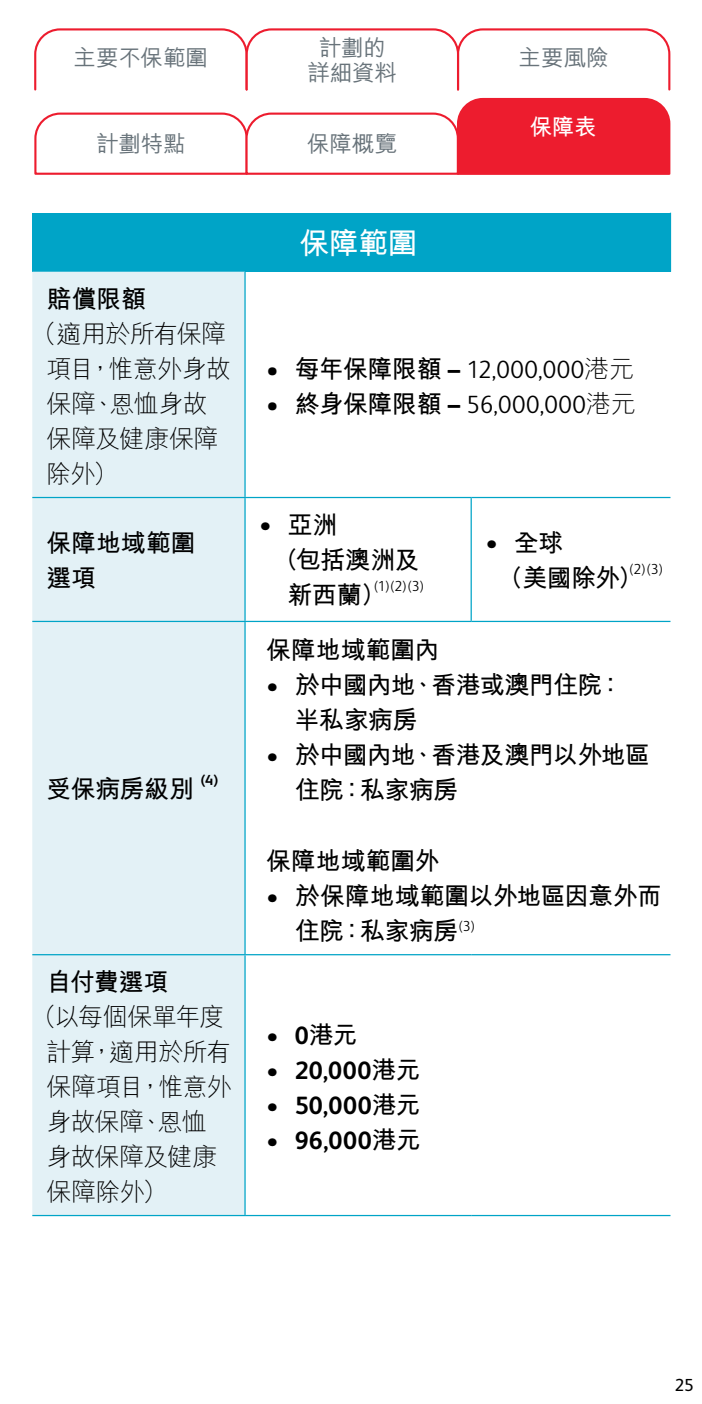
<style>
.page{position:relative;width:702px;height:1404px;background:#fff}
.page>*{position:absolute;margin:0;border:0;box-sizing:border-box;transform-origin:0 0}
.t1{font:700 30px "M Hei HK";color:#fff}
.t2{font:700 25px/35px "M Hei HK";letter-spacing:-.015em;color:#000}
.t3{font:300 25px/35px "M Hei HK";letter-spacing:-.025em;color:#000}
.t4{font:300 25px "FS Albert Pro";letter-spacing:.02em;color:#000}
.t5{font:700 25px "FS Albert Pro";letter-spacing:.025em;color:#000}
.t6{font:500 22.5px/25px "M Hei HK";letter-spacing:-.005em;color:#68737a;text-align:center}
.t7{font:700 22.5px "M Hei HK";color:#fff}
.t8{font:17.5px "FS Albert Pro";color:#000}
.t9{font:300 14.5px "FS Albert Pro";color:#000}
.t10{font:700 14.5px "FS Albert Pro";color:#000}
.s1{font-family:"M Hei HK";font-weight:700}
.s2{font-weight:700}
.s3{font-family:"M Hei HK"}
.s4{font-family:"FS Albert Pro"}
</style>
<div class="page">
<svg style="left:34px;top:28px;width:637px;height:147px"></svg>
<div style="left:32px;top:213px;width:638px;height:59px;background:#00a4c7"></div>
<div style="left:32px;top:272px;width:212px;height:942px;background:#e3f1f6"></div>
<hr style="left:669px;top:213px;width:2px;height:59px;background:#00a4c7">
<hr style="left:244px;top:272px;width:2px;height:225px;background:#00a4c7">
<hr style="left:32px;top:497px;width:213px;height:1px;background:#00a4c7">
<hr style="left:245px;top:497px;width:226px;height:1px;background:#00a4c7">
<hr style="left:244px;top:498px;width:2px;height:122px;background:#00a4c7">
<hr style="left:471px;top:497px;width:199px;height:1px;background:#00a4c7">
<hr style="left:470px;top:498px;width:2px;height:122px;background:#00a4c7">
<hr style="left:32px;top:620px;width:213px;height:2px;background:#00a4c7">
<hr style="left:245px;top:620px;width:226px;height:2px;background:#00a4c7">
<hr style="left:244px;top:622px;width:2px;height:332px;background:#00a4c7">
<hr style="left:471px;top:620px;width:199px;height:2px;background:#00a4c7">
<hr style="left:32px;top:954px;width:213px;height:1px;background:#00a4c7">
<hr style="left:245px;top:954px;width:226px;height:1px;background:#00a4c7">
<hr style="left:244px;top:955px;width:2px;height:259px;background:#00a4c7">
<hr style="left:471px;top:954px;width:199px;height:1px;background:#00a4c7">
<hr style="left:32px;top:1214px;width:213px;height:1px;background:#00a4c7">
<hr style="left:245px;top:1214px;width:226px;height:1px;background:#00a4c7">
<hr style="left:471px;top:1214px;width:199px;height:1px;background:#00a4c7">
<p class="t6" style="left:74px;top:43px;width:136px">主要不保範圍</p>
<p class="t6" style="left:307px;top:33px;width:91px">計劃的詳細資料</p>
<p class="t6" style="left:518px;top:43px;width:92px">主要風險</p>
<p class="t6" style="left:96px;top:129px;width:91px">計劃特點</p>
<p class="t6" style="left:307px;top:129px;width:92px">保障概覽</p>
<p class="t1" style="left:299px;top:221px;width:119px">保障範圍</p>
<p class="t7" style="left:530px;top:111px;width:68px">保障表</p>
<p class="t2" style="left:46px;top:279px;width:101px">賠償限額</p>
<p class="t3" style="left:46px;top:316px;width:186px;text-indent:-14px">（適用於所有保障項目，惟意外身故保障、恩恤身故保障及健康保障除外）</p>
<p class="t2" style="left:46px;top:522px;width:150px">保障地域範圍選項</p>
<p class="t2" style="left:46px;top:768px;width:149px">受保病房級別</p>
<p class="t10" style="left:201px;top:769px;width:19px">(4)</p>
<p class="t2" style="left:46px;top:962px;width:124px">自付費選項</p>
<p class="t3" style="left:46px;top:999px;width:187px;text-indent:-14px">（以每個保單年度計算，適用於所有保障項目，惟意外身故保障、恩恤身故保障及健康保障除外）</p>
<p class="t4" style="left:266px;top:352px;width:369px">• <span class="s1">每年保障限額</span> <span class="s2">–</span> 12,000,000<span class="s3">港元</span></p>
<p class="t4" style="left:266px;top:387px;width:371px">• <span class="s1">終身保障限額</span> <span class="s2">–</span> 56,000,000<span class="s3">港元</span></p>
<p class="t2" style="left:259px;top:505px;width:80px"><span class="s4">•</span> 亞洲</p>
<p class="t2" style="left:273px;top:540px;width:147px">（包括澳洲及</p>
<p class="t2" style="left:287px;top:575px;width:100px">新西蘭）</p>
<p class="t9" style="left:373px;top:576px;width:52px">(1)(2)(3)</p>
<p class="t2" style="left:498px;top:522px;width:146px;text-indent:-13px"><span class="s4">•</span> 全球<br>（美國除外）</p>
<p class="t9" style="left:628px;top:558px;width:36px">(2)(3)</p>
<p class="t2" style="left:266px;top:630px;width:174px">保障地域範圍內</p>
<p class="t2" style="left:294px;top:665px;width:330px;text-indent:-28px"><span class="s4">•</span> 於中國內地、香港或澳門住院：半私家病房</p>
<p class="t2" style="left:294px;top:735px;width:356px;text-indent:-28px"><span class="s4">•</span> 於中國內地、香港及澳門以外地區住院：私家病房</p>
<p class="t2" style="left:266px;top:840px;width:175px">保障地域範圍外</p>
<p class="t2" style="left:294px;top:875px;width:368px;text-indent:-28px"><span class="s4">•</span> 於保障地域範圍以外地區因意外而住院：私家病房<sup>(3)</sup></p>
<p class="t5" style="left:266px;top:1017px;width:93px">• 0<span class="s3">港元</span></p>
<p class="t5" style="left:266px;top:1052px;width:156px">• 20,000<span class="s3">港元</span></p>
<p class="t5" style="left:266px;top:1087px;width:156px">• 50,000<span class="s3">港元</span></p>
<p class="t5" style="left:266px;top:1122px;width:156px">• 96,000<span class="s3">港元</span></p>
<p class="t8" style="left:674px;top:1371px;width:20px">25</p>
</div>
